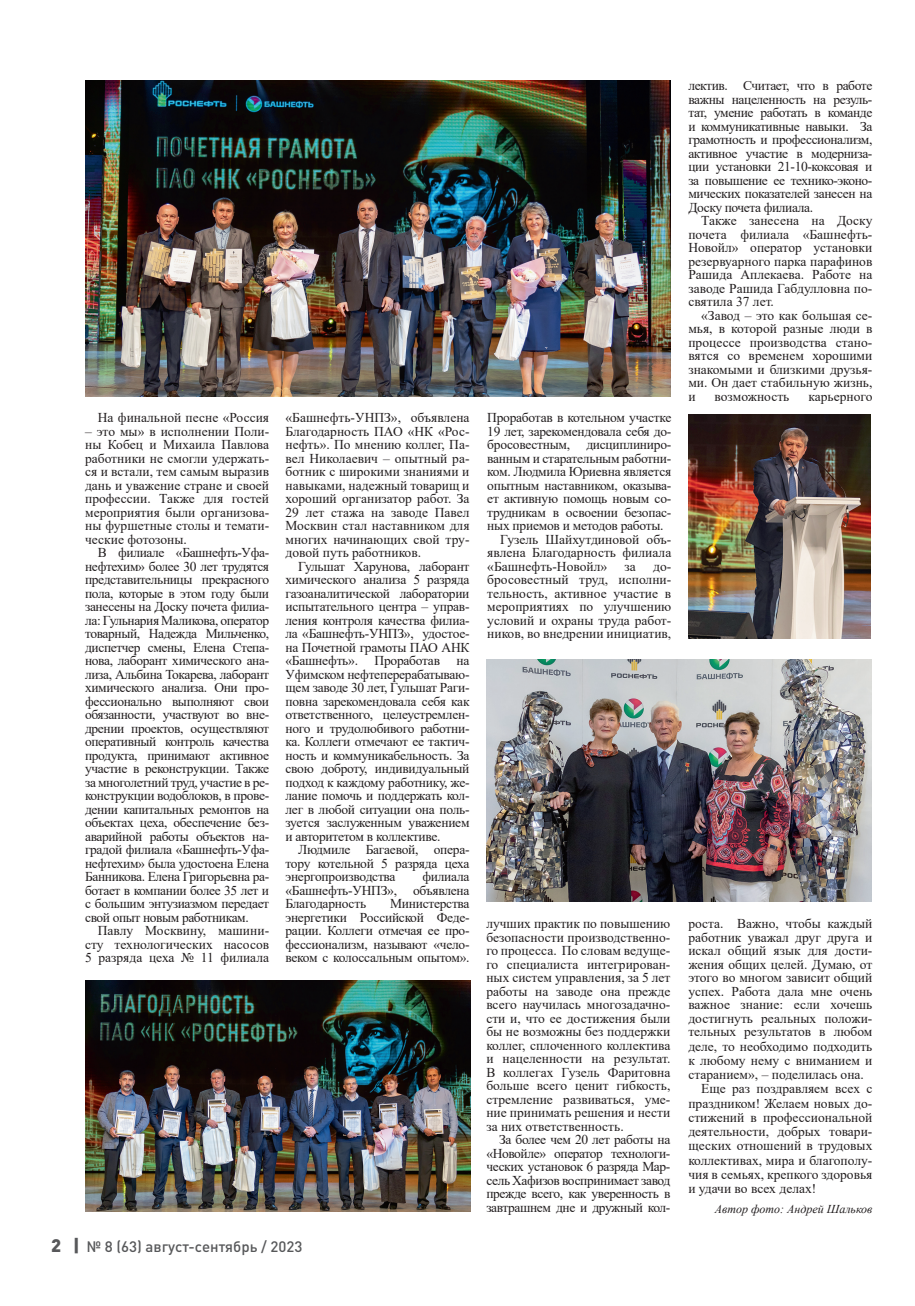
<style>
.page{position:relative;width:915px;height:1306px;background:#fff}
.page>*{position:absolute;margin:0;border:0;box-sizing:border-box;transform-origin:0 0}
.t1{font:500 15px "DIN Pro";color:#57585a}
.текст{font:13.5px/13.5px "Times New Roman";letter-spacing:-.005em;color:#231f20;text-align:justify}
.Авторы{font:italic 12px "Times New Roman";color:#231f20}
.s1{font-weight:900;font-size:18px}
</style>
<div class="page">
<img style="left:86px;top:980px;width:384px;height:231px">
<img style="left:486px;top:659px;width:385px;height:242px">
<img style="left:688px;top:415px;width:182px;height:224px">
<img style="left:86px;top:81px;width:584px;height:316px">
<p class="текст" style="left:98px;top:410px;width:173px">На финальной песне «Россия</p>
<p class="текст" style="left:85px;top:424px;width:185px">– это мы» в исполнении Поли&shy;ны Кобец и Михаила Павлова работники не смогли удержать&shy;ся и встали, тем самым выразив дань и уважение стране и своей профессии. Также для гостей мероприятия были организова&shy;ны фуршетные столы и темати&shy;ческие фотозоны.</p>
<p class="текст" style="left:85px;top:545px;width:185px;text-indent:13px">В филиале «Башнефть-Уфа&shy;нефтехим» более 30 лет трудятся представительницы прекрасного пола, которые в этом году были занесены на Доску почета филиа&shy;ла: Гульнария Маликова, оператор товарный, Надежда Мильченко, диспетчер смены, Елена Степа&shy;нова, лаборант химического ана&shy;лиза, Альбина Токарева, лаборант химического анализа. Они про&shy;фессионально выполняют свои обязанности, участвуют во вне&shy;дрении проектов, осуществляют оперативный контроль качества продукта, принимают активное участие в реконструкции. Также за многолетний труд, участие в ре&shy;конструкции водоблоков, в прове&shy;дении капитальных ремонтов на объектах цеха, обеспечение без&shy;аварийной работы объектов на&shy;градой филиала «Башнефть-Уфа&shy;нефтехим» была удостоена Елена Банникова. Елена Григорьевна ра&shy;ботает в компании более 35 лет и с большим энтузиазмом передает свой опыт новым работникам.</p>
<p class="текст" style="left:85px;top:923px;width:185px;text-indent:13px">Павлу Москвину, машини&shy;сту технологических насосов 5 разряда цеха № 11 филиала</p>
<p class="текст" style="left:285px;top:410px;width:185px">«Башнефть-УНПЗ», объявлена Благодарность ПАО «НК «Рос&shy;нефть». По мнению коллег, Па&shy;вел Николаевич – опытный ра&shy;ботник с широкими знаниями и навыками, надежный товарищ и хороший организатор работ. За 29 лет стажа на заводе Павел Москвин стал наставником для многих начинающих свой тру&shy;довой путь работников.</p>
<p class="текст" style="left:285px;top:559px;width:185px;text-indent:13px">Гульшат Харунова, лаборант химического анализа 5 разряда газоаналитической лаборатории испытательного центра – управ&shy;ления контроля качества филиа&shy;ла «Башнефть-УНПЗ», удостое&shy;на Почетной грамоты ПАО АНК «Башнефть». Проработав на Уфимском нефтеперерабатываю&shy;щем заводе 30 лет, Гульшат Раги&shy;повна зарекомендовала себя как ответственного, целеустремлен&shy;ного и трудолюбивого работни&shy;ка. Коллеги отмечают ее тактич&shy;ность и коммуникабельность. За свою доброту, индивидуальный подход к каждому работнику, же&shy;лание помочь и поддержать кол&shy;лег в любой ситуации она поль&shy;зуется заслуженным уважением и авторитетом в коллективе.</p>
<p class="текст" style="left:285px;top:842px;width:185px;text-indent:13px">Людмиле Багаевой, опера&shy;тору котельной 5 разряда цеха энергопроизводства</p>
<p class="текст" style="left:285px;top:869px;width:185px;text-indent:137px">филиала «Башнефть-УНПЗ», объявлена Благодарность</p>
<p class="текст" style="left:285px;top:896px;width:185px;text-indent:104px">Министерства энергетики Российской Феде&shy;рации. Коллеги отмечая ее про&shy;фессионализм, называют «чело&shy;веком с колоссальным опытом».</p>
<p class="t1" style="left:51px;top:1235px;width:253px"><span class="s1">2 |</span> № 8 (63) август-сентябрь / 2023</p>
<p class="текст" style="left:487px;top:410px;width:185px">Проработав в котельном участке 19 лет, зарекомендовала себя до&shy;бросовестным, дисциплиниро&shy;ванным и старательным работни&shy;ком. Людмила Юриевна является опытным наставником, оказыва&shy;ет активную помощь новым со&shy;трудникам в освоении безопас&shy;ных приемов и методов работы.</p>
<p class="текст" style="left:487px;top:532px;width:185px;text-indent:13px">Гузель Шайхутдиновой объ&shy;явлена Благодарность филиала «Башнефть-Новойл»</p>
<p class="текст" style="left:487px;top:559px;width:185px;text-indent:166px">до&shy;бросовестный труд, исполни&shy;тельность, активное участие в мероприятиях по улучшению условий и охраны труда работ&shy;ников, во внедрении инициатив,</p>
<p class="текст" style="left:624px;top:559px;width:13px">за</p>
<p class="текст" style="left:486px;top:916px;width:185px">лучших практик по повышению безопасности производственно&shy;го процесса. По словам ведуще&shy;го специалиста интегрирован&shy;ных систем управления, за 5 лет работы на заводе она прежде всего научилась многозадачно&shy;сти и, что ее достижения были бы не возможны без поддержки коллег, сплоченного коллектива и нацеленности на результат.<br>В коллегах Гузель Фаритовна больше всего ценит гибкость, стремление развиваться, уме&shy;ние принимать решения и нести за них ответственность.</p>
<p class="текст" style="left:486px;top:1132px;width:185px;text-indent:13px">За более чем 20 лет работы на «Новойле» оператор технологи&shy;ческих установок 6 разряда Мар&shy;сель Хафизов воспринимает завод прежде всего, как уверенность в завтрашнем дне и дружный кол-</p>
<p class="текст" style="left:688px;top:78px;width:185px">лектив. Считает, что в работе важны нацеленность на резуль&shy;тат, умение работать в команде и коммуникативные навыки. За грамотность и профессионализм, активное участие в модерниза&shy;ции установки 21-10-коксовая и за повышение ее технико-эконо&shy;мических показателей занесен на Доску почета филиала.</p>
<p class="текст" style="left:688px;top:213px;width:185px;text-indent:13px">Также занесена на Доску почета филиала «Башнефть-Новойл» оператор установки резервуарного парка парафинов Рашида Аплекаева. Работе на заводе Рашида Габдулловна по&shy;святила 37 лет.</p>
<p class="текст" style="left:688px;top:308px;width:185px;text-indent:13px">«Завод – это как большая се&shy;мья, в которой разные люди в процессе производства стано&shy;вятся со временем хорошими знакомыми и близкими друзья&shy;ми. Он дает стабильную жизнь, и</p>
<p class="текст" style="left:714px;top:389px;width:76px">возможность</p>
<p class="текст" style="left:808px;top:389px;width:65px">карьерного</p>
<p class="текст" style="left:688px;top:916px;width:185px">роста. Важно, чтобы каждый работник уважал друг друга и искал общий язык для дости&shy;жения общих целей. Думаю, от этого во многом зависит общий успех. Работа дала мне очень важное знание: если хочешь достигнуть реальных положи&shy;тельных результатов в любом деле, то необходимо подходить к любому нему с вниманием и старанием», – поделилась она.</p>
<p class="текст" style="left:688px;top:1081px;width:185px;line-height:14.2px;text-indent:13px">Еще раз поздравляем всех с праздником! Желаем новых до&shy;стижений в профессиональной деятельности, добрых товари&shy;щеских отношений в трудовых коллективах, мира и благополу&shy;чия в семьях, крепкого здоровья и удачи во всех делах!</p>
<p class="Авторы" style="left:714px;top:1200px;width:159px">Автор фото: Андрей Шальков</p>
</div>
